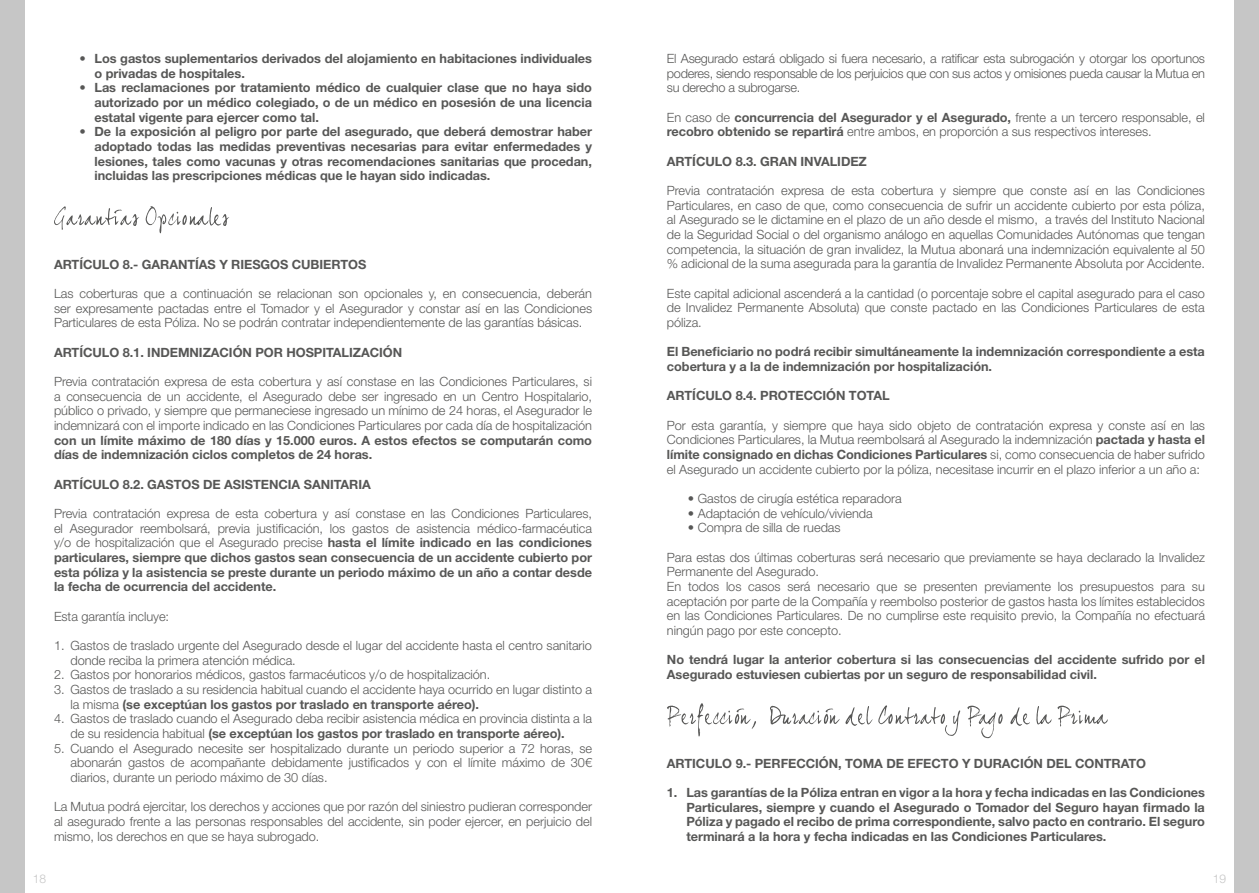
<style>
.page{position:relative;width:1259px;height:893px;background:#fff}
.page>*{position:absolute;margin:0;border:0;box-sizing:border-box;transform-origin:0 0}
.t1{font:300 12.75px/14.7px "Helvetica Neue LT Std";letter-spacing:-.005em;color:#575756;text-align:justify}
.t2{font:700 12.75px/14.7px "Helvetica Neue LT Std";letter-spacing:-.005em;color:#575756}
.t3{font:300 12px "Helvetica Neue LT Std";color:#c6c6c6}
.s1{font-weight:300}
.s2{font-weight:700}
</style>
<div class="page">
<div style="left:0;top:0;width:25px;height:893px;background:#c6c6c6"></div>
<div style="left:1234px;top:0;width:25px;height:893px;background:#c6c6c6"></div>
<svg style="left:54px;top:206px;width:175px;height:27px"></svg>
<svg style="left:667px;top:703px;width:441px;height:35px"></svg>
<p class="t2" style="left:94px;top:51px;width:499px;text-indent:-15px">• Los gastos suplementarios derivados del alojamiento en habitaciones individuales o privadas de hospitales.</p>
<p class="t2" style="left:94px;top:80px;width:499px;text-align:justify;text-indent:-15px">• Las reclamaciones por tratamiento médico de cualquier clase que no haya sido autorizado por un médico colegiado, o de un médico en posesión de una licencia estatal vigente para ejercer como tal.</p>
<p class="t2" style="left:94px;top:124px;width:499px;text-align:justify;text-indent:-15px">• De la exposición al peligro por parte del asegurado, que deberá demostrar haber adoptado todas las medidas preventivas necesarias para evitar enfermedades y lesiones, tales como vacunas y otras recomendaciones sanitarias que procedan, incluidas las prescripciones médicas que le hayan sido indicadas.</p>
<p class="t2" style="left:54px;top:257px;width:314px">ARTÍCULO 8.- GARANTÍAS Y RIESGOS CUBIERTOS</p>
<p class="t1" style="left:54px;top:286px;width:539px">Las coberturas que a continuación se relacionan son opcionales y, en consecuencia, deberán ser expresamente pactadas entre el Tomador y el Asegurador y constar así en las Condiciones Particulares de esta Póliza. No se podrán contratar independientemente de las garantías básicas.</p>
<p class="t2" style="left:54px;top:345px;width:350px">ARTÍCULO 8.1. INDEMNIZACIÓN POR HOSPITALIZACIÓN</p>
<p class="t1" style="left:54px;top:374px;width:539px">Previa contratación expresa de esta cobertura y así constase en las Condiciones Particulares, si a consecuencia de un accidente, el Asegurado debe ser ingresado en un Centro Hospitalario, público o privado, y siempre que permaneciese ingresado un mínimo de 24 horas, el Asegurador le indemnizará con el importe indicado en las Condiciones Particulares por cada día de hospitalización</p>
<p class="t2" style="left:54px;top:432px;width:539px">con un límite máximo de 180 días y 15.000 euros. A estos efectos se computarán como días de indemnización ciclos completos de 24 horas.</p>
<p class="t2" style="left:54px;top:476px;width:318px">ARTÍCULO 8.2. GASTOS DE ASISTENCIA SANITARIA</p>
<p class="t2" style="left:54px;top:506px;width:539px;text-align:justify"><span class="s1">Previa contratación expresa de esta cobertura y así constase en las Condiciones Particulares, el Asegurador reembolsará, previa justificación, los gastos de asistencia médico-farmacéutica y/o de hospitalización que el Asegurado precise</span> hasta el límite indicado en las condiciones particulares, siempre que dichos gastos sean consecuencia de un accidente cubierto por esta póliza y la asistencia se preste durante un periodo máximo de un año a contar desde la fecha de ocurrencia del accidente.</p>
<p class="t1" style="left:54px;top:608px;width:117px">Esta garantía incluye:</p>
<p class="t1" style="left:70px;top:638px;width:523px;text-indent:-16px">1. Gastos de traslado urgente del Asegurado desde el lugar del accidente hasta el centro sanitario donde reciba la primera atención médica.</p>
<p class="t1" style="left:54px;top:667px;width:438px">2. Gastos por honorarios médicos, gastos farmacéuticos y/o de hospitalización.</p>
<p class="t1" style="left:70px;top:682px;width:523px;text-indent:-16px">3. Gastos de traslado a su residencia habitual cuando el accidente haya ocurrido en lugar distinto a la misma <span class="s2">(se exceptúan los gastos por traslado en transporte aéreo).</span></p>
<p class="t1" style="left:70px;top:711px;width:523px;text-indent:-16px">4. Gastos de traslado cuando el Asegurado deba recibir asistencia médica en provincia distinta a la de su residencia habitual <span class="s2">(se exceptúan los gastos por traslado en transporte aéreo).</span></p>
<p class="t1" style="left:70px;top:740px;width:523px;text-indent:-16px">5. Cuando el Asegurado necesite ser hospitalizado durante un periodo superior a 72 horas, se abonarán gastos de acompañante debidamente justificados y con el límite máximo de 30€ diarios, durante un periodo máximo de 30 días.</p>
<p class="t1" style="left:54px;top:799px;width:539px">La Mutua podrá ejercitar, los derechos y acciones que por razón del siniestro pudieran corresponder al asegurado frente a las personas responsables del accidente, sin poder ejercer, en perjuicio del mismo, los derechos en que se haya subrogado.</p>
<p class="t1" style="left:667px;top:51px;width:539px">El Asegurado estará obligado si fuera necesario, a ratificar esta subrogación y otorgar los oportunos poderes, siendo responsable de los perjuicios que con sus actos y omisiones pueda causar la Mutua en su derecho a subrogarse.</p>
<p class="t1" style="left:667px;top:110px;width:539px">En caso de <span class="s2">concurrencia del Asegurador y el Asegurado,</span> frente a un tercero responsable, el <span class="s2">recobro obtenido se repartirá</span> entre ambos, en proporción a sus respectivos intereses.</p>
<p class="t2" style="left:667px;top:154px;width:201px">ARTÍCULO 8.3. GRAN INVALIDEZ</p>
<p class="t1" style="left:667px;top:183px;width:539px">Previa contratación expresa de esta cobertura y siempre que conste así en las Condiciones Particulares, en caso de que, como consecuencia de sufrir un accidente cubierto por esta póliza, al Asegurado se le dictamine en el plazo de un año desde el mismo, a través del Instituto Nacional de la Seguridad Social o del organismo análogo en aquellas Comunidades Autónomas que tengan competencia, la situación de gran invalidez, la Mutua abonará una indemnización equivalente al 50 % adicional de la suma asegurada para la garantía de Invalidez Permanente Absoluta por Accidente.</p>
<p class="t1" style="left:667px;top:286px;width:539px">Este capital adicional ascenderá a la cantidad (o porcentaje sobre el capital asegurado para el caso de Invalidez Permanente Absoluta) que conste pactado en las Condiciones Particulares de esta póliza.</p>
<p class="t2" style="left:667px;top:344px;width:539px">El Beneficiario no podrá recibir simultáneamente la indemnización correspondiente a esta cobertura y a la de indemnización por hospitalización.</p>
<p class="t2" style="left:667px;top:388px;width:224px">ARTÍCULO 8.4. PROTECCIÓN TOTAL</p>
<p class="t1" style="left:667px;top:418px;width:539px">Por esta garantía, y siempre que haya sido objeto de contratación expresa y conste así en las Condiciones Particulares, la Mutua reembolsará al Asegurado la indemnización <span class="s2">pactada y hasta el límite consignado en dichas Condiciones Particulares</span> si, como consecuencia de haber sufrido el Asegurado un accidente cubierto por la póliza, necesitase incurrir en el plazo inferior a un año a:</p>
<p class="t1" style="left:688px;top:491px;width:215px">• Gastos de cirugía estética reparadora</p>
<p class="t1" style="left:688px;top:505px;width:186px">• Adaptación de vehículo/vivienda</p>
<p class="t1" style="left:688px;top:520px;width:154px">• Compra de silla de ruedas</p>
<p class="t1" style="left:667px;top:549px;width:539px;text-align:left">Para estas dos últimas coberturas será necesario que previamente se haya declarado la Invalidez Permanente del Asegurado.<br>En todos los casos será necesario que se presenten previamente los presupuestos para su aceptación por parte de la Compañía y reembolso posterior de gastos hasta los límites establecidos en las Condiciones Particulares. De no cumplirse este requisito previo, la Compañía no efectuará ningún pago por este concepto.</p>
<p class="t2" style="left:667px;top:652px;width:539px">No tendrá lugar la anterior cobertura si las consecuencias del accidente sufrido por el<br>Asegurado estuviesen cubiertas por un seguro de responsabilidad civil.</p>
<p class="t2" style="left:667px;top:755px;width:481px">ARTICULO 9.- PERFECCIÓN, TOMA DE EFECTO Y DURACIÓN DEL CONTRATO</p>
<p class="t2" style="left:686px;top:785px;width:520px;text-align:justify;text-indent:-19px">1. Las garantías de la Póliza entran en vigor a la hora y fecha indicadas en las Condiciones Particulares, siempre y cuando el Asegurado o Tomador del Seguro hayan firmado la Póliza y pagado el recibo de prima correspondiente, salvo pacto en contrario. El seguro terminará a la hora y fecha indicadas en las Condiciones Particulares.</p>
<p class="t3" style="left:33px;top:871px;width:15px">18</p>
<p class="t3" style="left:1213px;top:871px;width:15px">19</p>
</div>
